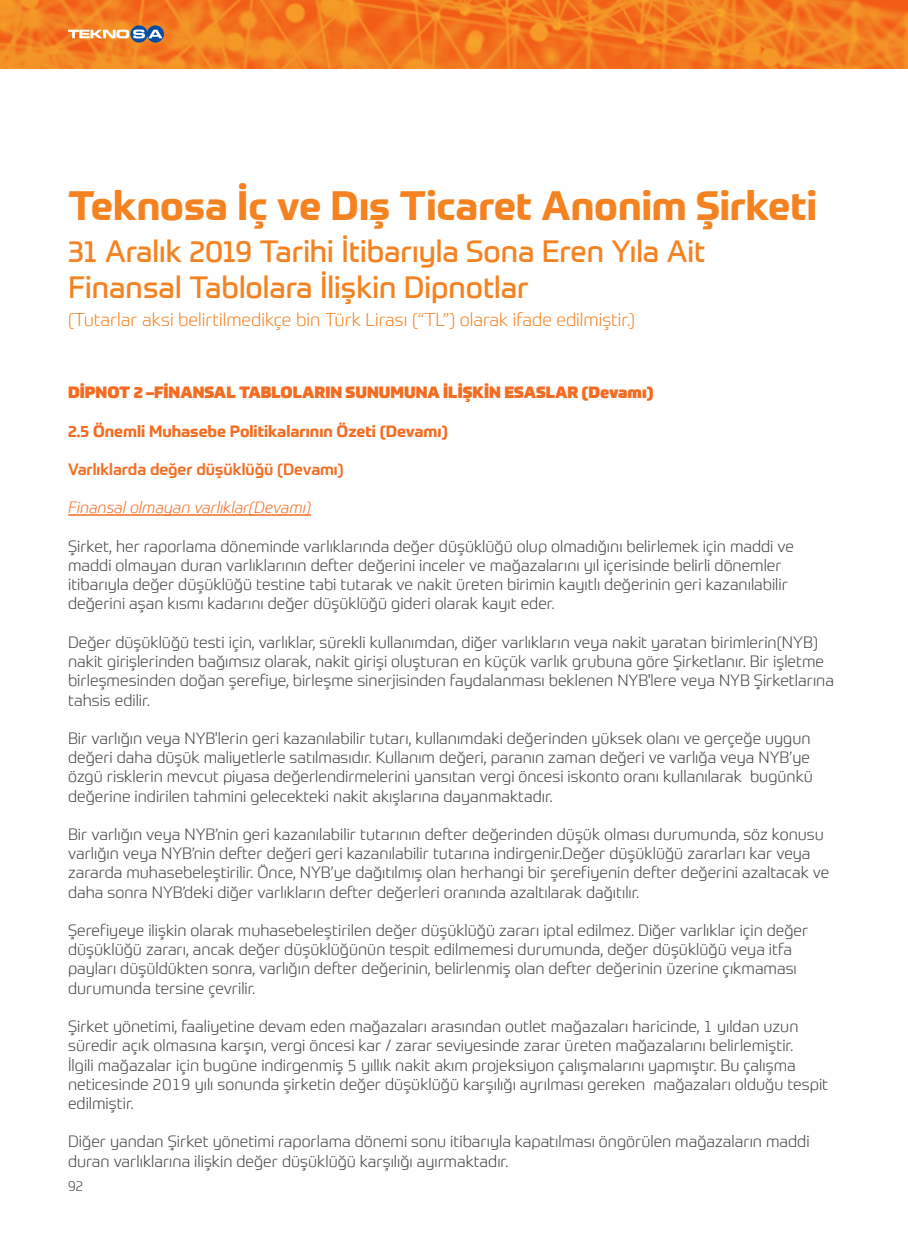
<style>
.page{position:relative;width:908px;height:1248px;background:#fff}
.page>*{position:absolute;margin:0;border:0;box-sizing:border-box;transform-origin:0 0}
.t1{font:700 40px "Prometo";color:#f58220}
.t2{font:30px/36px "Prometo";color:#f58220}
.t3{font:300 18px "Prometo";color:#f58220}
.t4{font:300 16px/19.2px "Prometo";color:#414042}
.t5{font:900 16px "Prometo";color:#f36c21}
.t6{font:700 16px "Prometo";color:#f36c21}
.t7{font:500 16px "Prometo";color:#f36c21}
.t8{font:italic 300 16px "Prometo";color:#f36c21}
.t9{font:300 14px "Prometo";color:#414042}
</style>
<div class="page">
<svg style="left:0;top:0;width:907px;height:68px;background:#f27c20"></svg>
<svg style="left:147px;top:25px;width:17px;height:18px"></svg>
<svg style="left:130px;top:25px;width:18px;height:18px"></svg>
<svg style="left:68px;top:30px;width:94px;height:8px"></svg>
<hr style="left:68px;top:514px;width:243px;height:1px;background:#f36c21">
<h1 class="t1" style="left:68px;top:180px;width:750px">Teknosa İç ve Dış Ticaret Anonim Şirketi</h1>
<h2 class="t2" style="left:68px;top:233px;width:638px">31 Aralık 2019 Tarihi İtibarıyla Sona Eren Yıla Ait<br>Finansal Tablolara İlişkin Dipnotlar</h2>
<p class="t3" style="left:68px;top:308px;width:568px">(Tutarlar aksi belirtilmedikçe bin Türk Lirası (“TL”) olarak ifade edilmiştir.)</p>
<p class="t5" style="left:68px;top:382px;width:586px">DİPNOT 2 –FİNANSAL TABLOLARIN SUNUMUNA İLİŞKİN ESASLAR (Devamı)</p>
<p class="t6" style="left:68px;top:421px;width:381px">2.5 Önemli Muhasebe Politikalarının Özeti (Devamı)</p>
<p class="t7" style="left:68px;top:459px;width:277px">Varlıklarda değer düşüklüğü (Devamı)</p>
<p class="t8" style="left:68px;top:498px;width:244px">Finansal olmayan varlıklar(Devamı)</p>
<p class="t4" style="left:68px;top:536px;width:727px">Şirket, her raporlama döneminde varlıklarında değer düşüklüğü olup olmadığını belirlemek için maddi ve maddi olmayan duran varlıklarının defter değerini inceler ve mağazalarını yıl içerisinde belirli dönemler itibarıyla değer düşüklüğü testine tabi tutarak ve nakit üreten birimin kayıtlı değerinin geri kazanılabilir değerini aşan kısmı kadarını değer düşüklüğü gideri olarak kayıt eder.</p>
<p class="t4" style="left:68px;top:632px;width:767px">Değer düşüklüğü testi için, varlıklar, sürekli kullanımdan, diğer varlıkların veya nakit yaratan birimlerin(NYB) nakit girişlerinden bağımsız olarak, nakit girişi oluşturan en küçük varlık grubuna göre Şirketlanır. Bir işletme birleşmesinden doğan şerefiye, birleşme sinerjisinden faydalanması beklenen NYB'lere veya NYB Şirketlarına tahsis edilir.</p>
<p class="t4" style="left:68px;top:728px;width:746px">Bir varlığın veya NYB'lerin geri kazanılabilir tutarı, kullanımdaki değerinden yüksek olanı ve gerçeğe uygun değeri daha düşük maliyetlerle satılmasıdır. Kullanım değeri, paranın zaman değeri ve varlığa veya NYB’ye özgü risklerin mevcut piyasa değerlendirmelerini yansıtan vergi öncesi iskonto oranı kullanılarak bugünkü değerine indirilen tahmini gelecekteki nakit akışlarına dayanmaktadır.</p>
<p class="t4" style="left:68px;top:824px;width:762px">Bir varlığın veya NYB’nin geri kazanılabilir tutarının defter değerinden düşük olması durumunda, söz konusu varlığın veya NYB’nin defter değeri geri kazanılabilir tutarına indirgenir.Değer düşüklüğü zararları kar veya zararda muhasebeleştirilir. Önce, NYB’ye dağıtılmış olan herhangi bir şerefiyenin defter değerini azaltacak ve daha sonra NYB’deki diğer varlıkların defter değerleri oranında azaltılarak dağıtılır.</p>
<p class="t4" style="left:68px;top:920px;width:741px">Şerefiyeye ilişkin olarak muhasebeleştirilen değer düşüklüğü zararı iptal edilmez. Diğer varlıklar için değer düşüklüğü zararı, ancak değer düşüklüğünün tespit edilmemesi durumunda, değer düşüklüğü veya itfa payları düşüldükten sonra, varlığın defter değerinin, belirlenmiş olan defter değerinin üzerine çıkmaması durumunda tersine çevrilir.</p>
<p class="t4" style="left:68px;top:1016px;width:761px">Şirket yönetimi, faaliyetine devam eden mağazaları arasından outlet mağazaları haricinde, 1 yıldan uzun süredir açık olmasına karşın, vergi öncesi kar / zarar seviyesinde zarar üreten mağazalarını belirlemiştir.<br>İlgili mağazalar için bugüne indirgenmiş 5 yıllık nakit akım projeksiyon çalışmalarını yapmıştır. Bu çalışma neticesinde 2019 yılı sonunda şirketin değer düşüklüğü karşılığı ayrılması gereken mağazaları olduğu tespit edilmiştir.</p>
<p class="t4" style="left:68px;top:1131px;width:742px">Diğer yandan Şirket yönetimi raporlama dönemi sonu itibarıyla kapatılması öngörülen mağazaların maddi duran varlıklarına ilişkin değer düşüklüğü karşılığı ayırmaktadır.</p>
<p class="t9" style="left:68px;top:1177px;width:16px">92</p>
</div>
